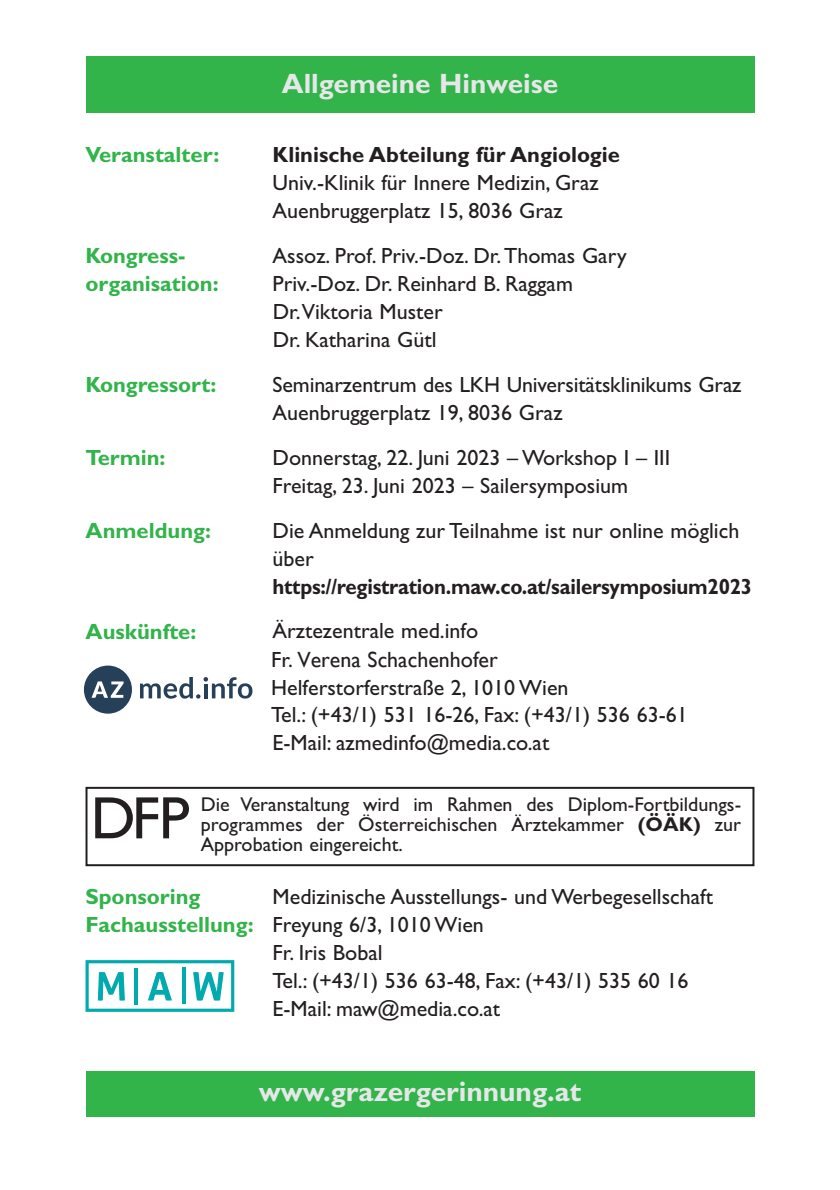
<style>
.page{position:relative;width:840px;height:1190px;background:#fff}
.page>*{position:absolute;margin:0;border:0;box-sizing:border-box;transform-origin:0 0}
.t1{font:60px "Gill Sans";color:#231f20}
.t2{font:700 28.2px "Gill Sans";color:#e6e7e8}
.t3{font:700 28px "Gill Sans";color:#e6e7e8}
.t4{font:22px/28px "Gill Sans";color:#231f20}
.t5{font:700 22px/28px "Gill Sans";color:#32b44a}
.t6{font:700 22px "Gill Sans";letter-spacing:-.01em;color:#231f20;scale:.93 1}
.t7{font:700 22px "Gill Sans";letter-spacing:-.01em;color:#231f20}
.t8{font:20px/20px "Gill Sans";color:#231f20}
.s1{font-weight:700}
.s2{font-weight:700;color:#32b44a}
</style>
<div class="page">
<div style="left:86px;top:1071px;width:668px;height:46px;background:#32b44a"></div>
<div style="left:86px;top:56px;width:668px;height:57px;background:#32b44a"></div>
<div style="left:86px;top:787px;width:668px;height:79px;border:2px solid #231f20"></div>
<svg style="left:86px;top:960px;width:148px;height:52px"></svg>
<hr style="left:134px;top:968px;width:3px;height:36px;background:#00aaad">
<hr style="left:183px;top:968px;width:3px;height:36px;background:#00aaad">
<svg style="left:140px;top:677px;width:112px;height:22px"></svg>
<svg style="left:84px;top:666px;width:48px;height:48px"></svg>
<p class="t5" style="left:86px;top:143px;width:135px">Veranstalter:</p>
<p class="t5" style="left:86px;top:244px;width:135px">Kongress&shy;organisation:</p>
<p class="t5" style="left:86px;top:373px;width:132px">Kongressort:</p>
<p class="t5" style="left:86px;top:446px;width:82px">Termin:</p>
<p class="t5" style="left:86px;top:519px;width:127px">Anmeldung:</p>
<p class="t5" style="left:86px;top:620px;width:112px">Auskünfte:</p>
<p class="t3" style="left:282px;top:74px;width:278px">Allgemeine Hinweise</p>
<p class="t7" style="left:273px;top:147px;width:349px">Klinische Abteilung für Angiologie</p>
<p class="t4" style="left:273px;top:171px;width:327px">Univ.-Klinik für Innere Medizin, Graz<br>Auenbruggerplatz 15, 8036 Graz</p>
<p class="t4" style="left:273px;top:244px;width:356px">Assoz. Prof. Priv.-Doz. Dr.Thomas Gary<br>Priv.-Doz. Dr. Reinhard B. Raggam<br>Dr. Viktoria Muster<br>Dr. Katharina Gütl</p>
<p class="t4" style="left:273px;top:373px;width:470px">Seminarzentrum des LKH Universitätsklinikums Graz<br>Auenbruggerplatz 19, 8036 Graz</p>
<p class="t4" style="left:273px;top:446px;width:399px">Donnerstag, 22. Juni 2023 – Workshop I – III<br>Freitag, 23. Juni 2023 – Sailersymposium</p>
<p class="t4" style="left:273px;top:519px;width:468px">Die Anmeldung zur Teilnahme ist nur online möglich über</p>
<p class="t6" style="left:273px;top:579px;width:517px">https://registration.maw.co.at/sailersymposium2023</p>
<p class="t4" style="left:271px;top:619px;width:418px">Ärztezentrale med.info<br>Fr. Verena Schachenhofer<br>Helferstorferstraße 2, 1010 Wien<br>Tel.: (+43/1) 531 16-26, Fax: (+43/1) 536 63-61<br>E-Mail: azmedinfo@media.co.at</p>
<h1 class="t1" style="left:91px;top:797px;width:100px">DFP</h1>
<p class="t8" style="left:201px;top:797px;width:542px">Die Veranstaltung wird im Rahmen des Diplom -Fort bildungs - programmes der Österreichischen Ärztekammer <span class="s1">(ÖÄK)</span> zur</p>
<p class="t8" style="left:201px;top:837px;width:203px">Approbation eingereicht.</p>
<p class="t5" style="left:86px;top:885px;width:117px">Sponsoring</p>
<p class="t4" style="left:273px;top:885px;width:442px">Medizinische Ausstellungs- und Werbegesellschaft</p>
<p class="t4" style="left:86px;top:913px;width:400px"><span class="s2">Fachausstellung:</span> Freyung 6/3, 1010 Wien</p>
<p class="t4" style="left:273px;top:941px;width:112px">Fr. Iris Bobal</p>
<p class="t4" style="left:273px;top:969px;width:418px">Tel.: (+43/1) 536 63-48, Fax: (+43/1) 535 60 16</p>
<p class="t4" style="left:273px;top:997px;width:229px">E-Mail: maw@media.co.at</p>
<p class="t2" style="left:259px;top:1082px;width:324px">www.grazergerinnung.at</p>
</div>
